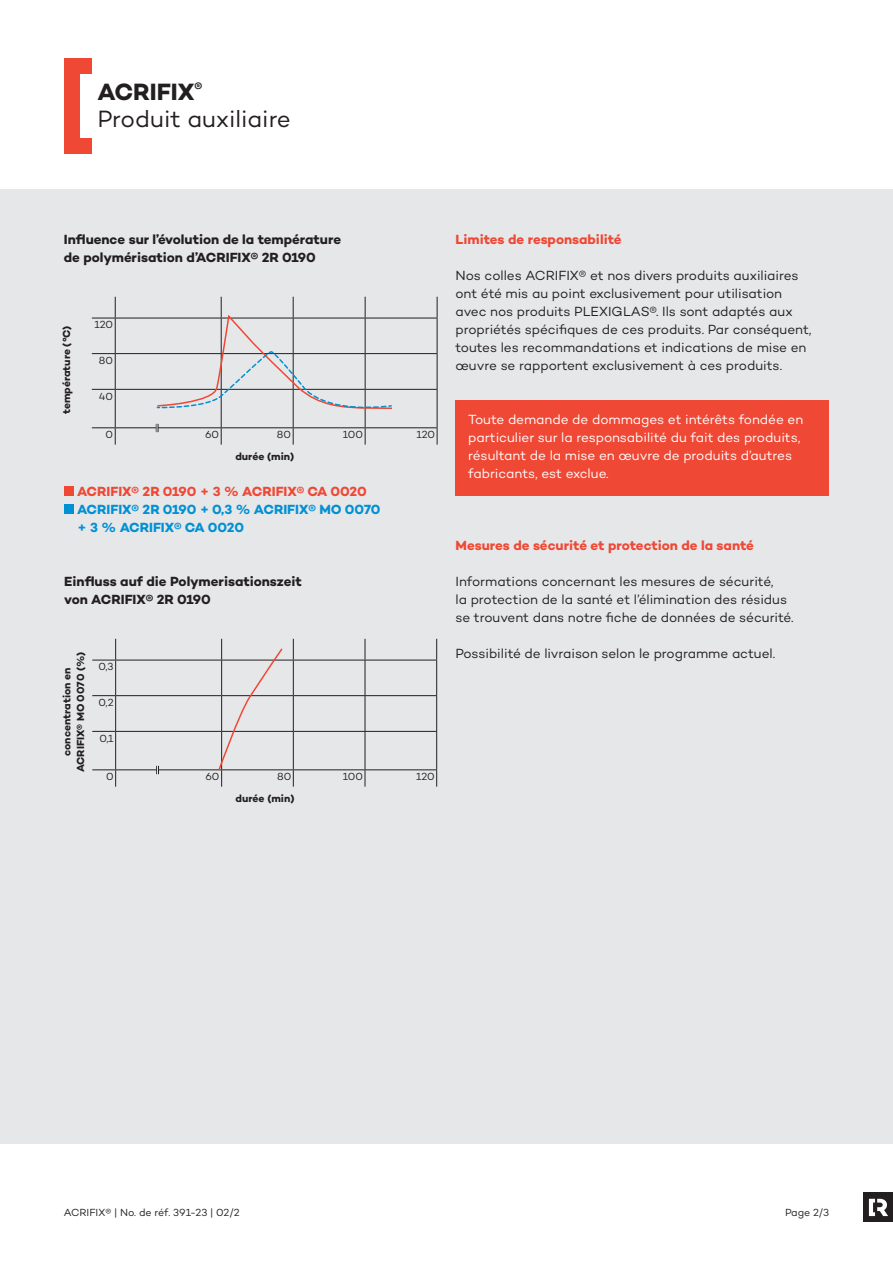
<style>
.page{position:relative;width:893px;height:1263px;background:#fff}
.page>*{position:absolute;margin:0;border:0;box-sizing:border-box;transform-origin:0 0}
.t1{font:24px/27px "Campton";color:#231f20}
.t2{font:13.5px/18px "Campton";letter-spacing:-.005em;color:#231f20}
.t3{font:13.5px/18px "Campton";letter-spacing:-.005em;color:#fff}
.t4{font:700 13.5px/18px "Campton";color:#231f20}
.t5{font:700 13.5px "Campton";letter-spacing:-.005em;color:#ef4835}
.t6{font:700 13.5px/18px "Campton";color:#0090d4}
.t7{font:10.5px "Campton";color:#231f20}
.t8{font:700 10.5px/13.5px "Campton";color:#231f20;text-align:center}
.s1{font-weight:700}
</style>
<div class="page">
<div style="left:0;top:190px;width:893px;height:954px;background:#e6e7e9"></div>
<div style="left:64px;top:58px;width:16px;height:96px;background:#ef4835"></div>
<div style="left:80px;top:58px;width:12px;height:16px;background:#ef4835"></div>
<div style="left:79px;top:138px;width:13px;height:16px;background:#ef4835"></div>
<svg style="left:437px;top:297px;width:1px;height:21px"></svg>
<svg style="left:92px;top:297px;width:24px;height:22px"></svg>
<hr style="left:115px;top:318px;width:106px;height:1px;background:#231f20">
<hr style="left:115px;top:318px;width:1px;height:35px;background:#231f20">
<hr style="left:365px;top:318px;width:72px;height:1px;background:#231f20">
<hr style="left:437px;top:318px;width:1px;height:35px;background:#231f20">
<svg style="left:92px;top:353px;width:23px;height:1px"></svg>
<hr style="left:115px;top:353px;width:106px;height:1px;background:#231f20">
<hr style="left:115px;top:354px;width:1px;height:35px;background:#231f20">
<hr style="left:365px;top:353px;width:72px;height:1px;background:#231f20">
<hr style="left:437px;top:354px;width:1px;height:35px;background:#231f20">
<svg style="left:92px;top:389px;width:23px;height:1px"></svg>
<hr style="left:115px;top:389px;width:106px;height:1px;background:#231f20">
<hr style="left:115px;top:390px;width:1px;height:37px;background:#231f20">
<hr style="left:221px;top:390px;width:1px;height:37px;background:#231f20">
<hr style="left:293px;top:390px;width:1px;height:37px;background:#231f20">
<hr style="left:365px;top:389px;width:72px;height:1px;background:#231f20">
<hr style="left:365px;top:390px;width:1px;height:37px;background:#231f20">
<hr style="left:437px;top:390px;width:1px;height:37px;background:#231f20">
<hr style="left:115px;top:427px;width:106px;height:1px;background:#231f20">
<svg style="left:92px;top:427px;width:24px;height:18px"></svg>
<hr style="left:221px;top:427px;width:72px;height:1px;background:#231f20">
<svg style="left:221px;top:428px;width:1px;height:17px"></svg>
<hr style="left:293px;top:427px;width:72px;height:1px;background:#231f20">
<svg style="left:293px;top:428px;width:1px;height:17px"></svg>
<hr style="left:365px;top:427px;width:72px;height:1px;background:#231f20">
<svg style="left:365px;top:428px;width:1px;height:17px"></svg>
<svg style="left:437px;top:428px;width:1px;height:17px"></svg>
<div style="left:64px;top:486px;width:9px;height:10px;background:#ef4835"></div>
<div style="left:64px;top:504px;width:9px;height:10px;background:#0090d4"></div>
<svg style="left:156px;top:424px;width:3px;height:8px"></svg>
<svg style="left:293px;top:639px;width:1px;height:21px"></svg>
<svg style="left:365px;top:639px;width:1px;height:21px"></svg>
<svg style="left:436px;top:639px;width:1px;height:21px"></svg>
<svg style="left:92px;top:639px;width:24px;height:22px"></svg>
<hr style="left:116px;top:660px;width:106px;height:1px;background:#231f20">
<hr style="left:115px;top:660px;width:1px;height:35px;background:#231f20">
<hr style="left:222px;top:660px;width:71px;height:1px;background:#231f20">
<hr style="left:293px;top:660px;width:72px;height:1px;background:#231f20">
<hr style="left:293px;top:660px;width:1px;height:35px;background:#231f20">
<hr style="left:365px;top:660px;width:72px;height:1px;background:#231f20">
<hr style="left:365px;top:660px;width:1px;height:35px;background:#231f20">
<hr style="left:436px;top:660px;width:1px;height:35px;background:#231f20">
<svg style="left:92px;top:695px;width:24px;height:1px"></svg>
<hr style="left:116px;top:695px;width:106px;height:1px;background:#231f20">
<hr style="left:115px;top:696px;width:1px;height:35px;background:#231f20">
<hr style="left:222px;top:695px;width:71px;height:1px;background:#231f20">
<hr style="left:293px;top:695px;width:72px;height:1px;background:#231f20">
<hr style="left:293px;top:696px;width:1px;height:35px;background:#231f20">
<hr style="left:365px;top:695px;width:72px;height:1px;background:#231f20">
<hr style="left:365px;top:696px;width:1px;height:35px;background:#231f20">
<hr style="left:436px;top:696px;width:1px;height:35px;background:#231f20">
<svg style="left:92px;top:731px;width:24px;height:1px"></svg>
<hr style="left:116px;top:731px;width:106px;height:1px;background:#231f20">
<hr style="left:115px;top:732px;width:1px;height:37px;background:#231f20">
<hr style="left:222px;top:731px;width:71px;height:1px;background:#231f20">
<hr style="left:293px;top:731px;width:72px;height:1px;background:#231f20">
<hr style="left:293px;top:732px;width:1px;height:37px;background:#231f20">
<hr style="left:365px;top:731px;width:72px;height:1px;background:#231f20">
<hr style="left:365px;top:732px;width:1px;height:37px;background:#231f20">
<hr style="left:436px;top:732px;width:1px;height:37px;background:#231f20">
<hr style="left:116px;top:769px;width:106px;height:1px;background:#231f20">
<svg style="left:92px;top:769px;width:24px;height:18px"></svg>
<hr style="left:222px;top:769px;width:71px;height:1px;background:#231f20">
<hr style="left:293px;top:769px;width:72px;height:1px;background:#231f20">
<svg style="left:293px;top:770px;width:1px;height:17px"></svg>
<hr style="left:365px;top:769px;width:72px;height:1px;background:#231f20">
<svg style="left:365px;top:770px;width:1px;height:17px"></svg>
<svg style="left:436px;top:770px;width:1px;height:17px"></svg>
<svg style="left:156px;top:766px;width:3px;height:8px"></svg>
<svg style="left:217px;top:639px;width:66px;height:148px"></svg>
<svg style="left:156px;top:297px;width:237px;height:114px"></svg>
<div style="left:455px;top:401px;width:374px;height:95px;background:#ef4835"></div>
<div style="left:863px;top:1192px;width:30px;height:30px;background:#231f20"></div>
<svg style="left:869px;top:1199px;width:19px;height:17px"></svg>
<h1 class="t1" style="left:97px;top:78px;width:195px"><span class="s1">ACRIFIX</span><sup>®<br></sup>Produit auxiliaire</h1>
<p class="t4" style="left:64px;top:230px;width:279px">Influence sur l’évolution de la température de polymérisation d’ACRIFIX® 2R 0190</p>
<p class="t8" style="left:60px;top:414px;width:90px;rotate:-90deg">température (°C)</p>
<p class="t7" style="left:95px;top:318px;width:20px">120</p>
<p class="t7" style="left:99px;top:354px;width:16px">80</p>
<p class="t7" style="left:99px;top:389px;width:16px">40</p>
<p class="t7" style="left:106px;top:428px;width:9px">0</p>
<p class="t7" style="left:205px;top:428px;width:16px">60</p>
<p class="t7" style="left:277px;top:428px;width:16px">80</p>
<p class="t7" style="left:343px;top:428px;width:22px">100</p>
<p class="t7" style="left:416px;top:428px;width:20px">120</p>
<p class="t8" style="left:235px;top:449px;width:61px">durée (min)</p>
<p class="t5" style="left:77px;top:483px;width:291px">ACRIFIX® 2R 0190 + 3 % ACRIFIX® CA 0020</p>
<p class="t6" style="left:77px;top:500px;width:305px">ACRIFIX® 2R 0190 + 0,3 % ACRIFIX® MO 0070 + 3 % ACRIFIX® CA 0020</p>
<p class="t4" style="left:64px;top:572px;width:239px">Einfluss auf die Polymerisationszeit von ACRIFIX® 2R 0190</p>
<p class="t8" style="left:60px;top:772px;width:122px;rotate:-90deg">concentration en<br>ACRIFIX® MO 0070 (%)</p>
<p class="t7" style="left:98px;top:660px;width:17px">0,3</p>
<p class="t7" style="left:99px;top:696px;width:17px">0,2</p>
<p class="t7" style="left:99px;top:731px;width:16px">0,1</p>
<p class="t7" style="left:106px;top:770px;width:9px">0</p>
<p class="t7" style="left:205px;top:770px;width:16px">60</p>
<p class="t7" style="left:277px;top:770px;width:16px">80</p>
<p class="t7" style="left:343px;top:770px;width:22px">100</p>
<p class="t7" style="left:416px;top:770px;width:20px">120</p>
<p class="t8" style="left:236px;top:791px;width:61px">durée (min)</p>
<p class="t5" style="left:455px;top:231px;width:168px">Limites de responsabilité</p>
<p class="t2" style="left:455px;top:266px;width:358px">Nos colles ACRIFIX® et nos divers produits auxiliaires ont été mis au point exclusivement pour utilisation avec nos produits PLEXIGLAS®. Ils sont adaptés aux propriétés spécifiques de ces produits. Par conséquent, toutes les recommandations et indications de mise en œuvre se rapportent exclusivement à ces produits.</p>
<p class="t3" style="left:468px;top:410px;width:336px">Toute demande de dommages et intérêts fondée en particulier sur la responsabilité du fait des produits, résultant de la mise en œuvre de produits d’autres fabricants, est exclue.</p>
<p class="t5" style="left:455px;top:537px;width:300px">Mesures de sécurité et protection de la santé</p>
<p class="t2" style="left:455px;top:572px;width:340px">Informations concernant les mesures de sécurité,<br>la protection de la santé et l’élimination des résidus se trouvent dans notre fiche de données de sécurité.</p>
<p class="t2" style="left:455px;top:644px;width:321px">Possibilité de livraison selon le programme actuel.</p>
<p class="t7" style="left:64px;top:1206px;width:177px">ACRIFIX® | No. de réf. 391-23 | 02/2</p>
<p class="t7" style="left:785px;top:1206px;width:46px">Page 2/3</p>
</div>
